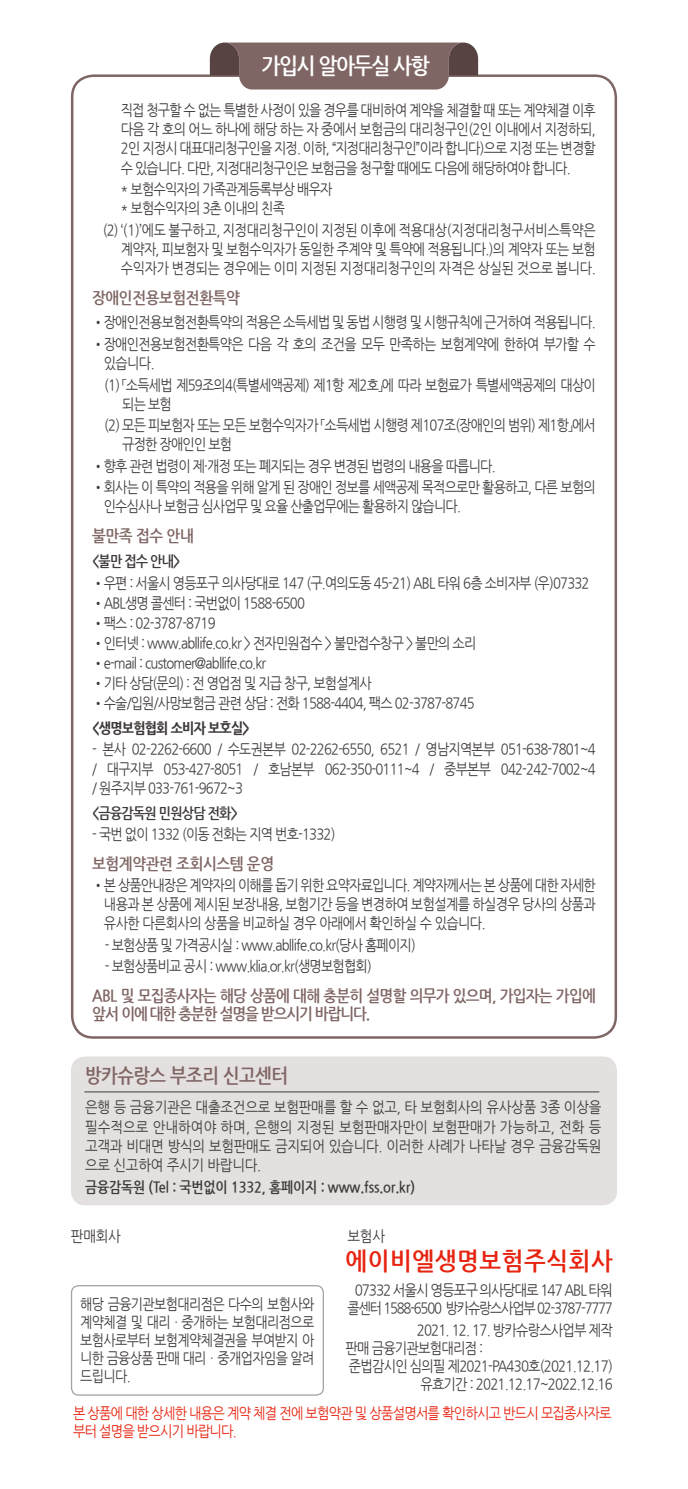
<style>
.page{position:relative;width:688px;height:1489px;background:#fff}
.page>*{position:absolute;margin:0;border:0;box-sizing:border-box;transform-origin:0 0}
.t1{font:700 25px "Nanum Gothic";letter-spacing:.03em;color:#e72410;scale:.92 1}
.t2{font:700 22.5px "Nanum Gothic";letter-spacing:-.07em;color:#fff;scale:.9 1}
.t3{font:700 20px "Nanum Gothic";letter-spacing:-.025em;color:#7f6664;scale:.88 1}
.t4{font:700 16.25px/18.8px "Nanum Gothic";letter-spacing:-.05em;color:#7f6664;scale:.9 1}
.t5{font:700 16.25px "Nanum Gothic";letter-spacing:-.025em;color:#7f6664;scale:.9 1}
.t6{font:15px/19.2px "Nanum Gothic";letter-spacing:-.06em;color:#3e3a39;text-align:justify;scale:.87 1}
.t7{font:15px/19.2px "Nanum Gothic";letter-spacing:-.06em;color:#3e3a39;text-align:justify;scale:.9 1}
.t8{font:15px "Nanum Gothic";letter-spacing:-.06em;color:#3e3a39;scale:.88 1}
.t9{font:15px/18px "Nanum Gothic";letter-spacing:-.06em;color:#e72410;scale:.88 1}
.t10{font:15px/18px "Nanum Gothic";letter-spacing:-.09em;color:#3e3a39;text-align:center;scale:.9 1}
.t11{font:700 15px "Nanum Gothic";letter-spacing:-.01em;color:#3e3a39;scale:.86 1}
.t12{font:800 15px "Nanum Gothic";letter-spacing:-.06em;color:#3e3a39;scale:.87 1}
.t13{font:700 15px "Nanum Gothic";letter-spacing:-.06em;color:#3e3a39;scale:.87 1}
.t14{font:700 15px "Nanum Gothic";letter-spacing:-.01em;color:#3e3a39;scale:.87 1}
</style>
<div class="page">
<div style="left:71px;top:1056px;width:546px;height:149px;background:#e5e0e0;border-radius:14px"></div>
<hr style="left:84px;top:1091px;width:515px;height:1px;background:#3e3a39">
<svg style="left:210px;top:43px;width:268px;height:46px;background:#826b6a"></svg>
<div style="left:71px;top:1284px;width:253px;height:111px;border:1px solid #9fa0a0;border-radius:7px"></div>
<h2 class="t2" style="left:261px;top:55px;width:189px">가입시 알아두실 사항</h2>
<p class="t6" style="left:121px;top:101px;width:547px">직접 청구할 수 없는 특별한 사정이 있을 경우를 대비하여 계약을 체결할 때 또는 계약체결 이후 다음 각 호의 어느 하나에 해당 하는 자 중에서 보험금의 대리청구인(2인 이내에서 지정하되, 2인 지정시 대표대리청구인을 지정. 이하, “지정대리청구인”이라 합니다)으로 지정 또는 변경할 수 있습니다. 다만, 지정대리청구인은 보험금을 청구할 때에도 다음에 해당하여야 합니다.</p>
<p class="t6" style="left:120px;top:180px;width:245px">* 보험수익자의 가족관계등록부상 배우자 * 보험수익자의 3촌 이내의 친족</p>
<p class="t6" style="left:121px;top:220px;width:547px;text-indent:-18px">(2) ‘(1)’에도 불구하고, 지정대리청구인이 지정된 이후에 적용대상(지정대리청구서비스특약은 계약자, 피보험자 및 보험수익자가 동일한 주계약 및 특약에 적용됩니다.)의 계약자 또는 보험 수익자가 변경되는 경우에는 이미 지정된 지정대리청구인의 자격은 상실된 것으로 봅니다.</p>
<p class="t5" style="left:92px;top:289px;width:165px">장애인전용보험전환특약</p>
<p class="t6" style="left:92px;top:313px;width:580px">•장애인전용보험전환특약의 적용은 소득세법 및 동법 시행령 및 시행규칙에 근거하여 적용됩니다.</p>
<p class="t6" style="left:104px;top:335px;width:567px;text-indent:-11px">•장애인전용보험전환특약은 다음 각 호의 조건을 모두 만족하는 보험계약에 한하여 부가할 수 있습니다.</p>
<p class="t6" style="left:122px;top:375px;width:545px;text-indent:-18px">(1) 「소득세법 제59조의4(특별세액공제) 제1항 제2호」에 따라 보험료가 특별세액공제의 대상이 되는 보험</p>
<p class="t6" style="left:122px;top:416px;width:545px;text-indent:-18px">(2) 모든 피보험자 또는 모든 보험수익자가 「소득세법 시행령 제107조(장애인의 범위) 제1항」에서 규정한 장애인인 보험</p>
<p class="t6" style="left:92px;top:456px;width:465px">•향후 관련 법령이 제·개정 또는 폐지되는 경우 변경된 법령의 내용을 따릅니다.</p>
<p class="t6" style="left:104px;top:478px;width:567px;text-indent:-11px">•회사는 이 특약의 적용을 위해 알게 된 장애인 정보를 세액공제 목적으로만 활용하고, 다른 보험의 인수심사나 보험금 심사업무 및 요율 산출업무에는 활용하지 않습니다.</p>
<p class="t4" style="left:92px;top:526px;width:114px">불만족 접수 안내</p>
<p class="t14" style="left:92px;top:553px;width:103px">&lt;불만 접수 안내&gt;</p>
<p class="t6" style="left:92px;top:573px;width:573px">•우편 : 서울시 영등포구 의사당대로 147 (구.여의도동 45-21) ABL 타워 6층 소비자부 (우)07332</p>
<p class="t6" style="left:92px;top:593px;width:246px">•ABL생명 콜센터 : 국번없이 1588-6500</p>
<p class="t6" style="left:92px;top:613px;width:143px">•팩스 : 02-3787-8719</p>
<p class="t6" style="left:92px;top:633px;width:443px">•인터넷 : www.abllife.co.kr &gt; 전자민원접수 &gt; 불만접수창구 &gt; 불만의 소리</p>
<p class="t6" style="left:92px;top:653px;width:201px">•e-mail : customer@abllife.co.kr</p>
<p class="t6" style="left:92px;top:673px;width:322px">•기타 상담(문의) : 전 영업점 및 지급 창구, 보험설계사</p>
<p class="t6" style="left:92px;top:693px;width:441px">•수술/입원/사망보험금 관련 상담 : 전화 1588-4404, 팩스 02-3787-8745</p>
<p class="t12" style="left:92px;top:720px;width:183px">&lt;생명보험협회 소비자 보호실&gt;</p>
<p class="t6" style="left:92px;top:740px;width:580px">- 본사 02-2262-6600 / 수도권본부 02-2262-6550, 6521 / 영남지역본부 051-638-7801~4 / 대구지부 053-427-8051 / 호남본부 062-350-0111~4 / 중부본부 042-242-7002~4 / 원주지부 033-761-9672~3</p>
<p class="t13" style="left:92px;top:805px;width:169px">&lt;금융감독원 민원상담 전화&gt;</p>
<p class="t6" style="left:92px;top:825px;width:281px">- 국번 없이 1332 (이동 전화는 지역 번호-1332)</p>
<p class="t5" style="left:92px;top:855px;width:203px">보험계약관련 조회시스템 운영</p>
<p class="t6" style="left:104px;top:875px;width:566px;text-indent:-12px">•본 상품안내장은 계약자의 이해를 돕기 위한 요약자료입니다. 계약자께서는 본 상품에 대한 자세한 내용과 본 상품에 제시된 보장내용, 보험기간 등을 변경하여 보험설계를 하실경우 당사의 상품과 유사한 다른회사의 상품을 비교하실 경우 아래에서 확인하실 수 있습니다.</p>
<p class="t6" style="left:105px;top:935px;width:359px">- 보험상품 및 가격공시실 : www.abllife.co.kr(당사 홈페이지)</p>
<p class="t6" style="left:105px;top:957px;width:308px">- 보험상품비교 공시 : www.klia.or.kr(생명보험협회)</p>
<p class="t4" style="left:92px;top:986px;width:561px">ABL 및 모집종사자는 해당 상품에 대해 충분히 설명할 의무가 있으며, 가입자는 가입에 앞서 이에 대한 충분한 설명을 받으시기 바랍니다.</p>
<h3 class="t3" style="left:85px;top:1066px;width:232px">방카슈랑스 부조리 신고센터</h3>
<p class="t7" style="left:85px;top:1098px;width:575px">은행 등 금융기관은 대출조건으로 보험판매를 할 수 없고, 타 보험회사의 유사상품 3종 이상을 필수적으로 안내하여야 하며, 은행의 지정된 보험판매자만이 보험판매가 가능하고, 전화 등 고객과 비대면 방식의 보험판매도 금지되어 있습니다. 이러한 사례가 나타날 경우 금융감독원 으로 신고하여 주시기 바랍니다.</p>
<p class="t11" style="left:85px;top:1179px;width:385px">금융감독원 (Tel : 국번없이 1332, 홈페이지 : www.fss.or.kr)</p>
<p class="t7" style="left:71px;top:1226px;width:57px">판매회사</p>
<p class="t7" style="left:347px;top:1226px;width:43px">보험사</p>
<h1 class="t1" style="left:345px;top:1248px;width:292px">에이비엘생명보험주식회사</h1>
<p class="t10" style="left:347px;top:1280px;width:296px">07332 서울시 영등포구 의사당대로 147 ABL 타워 콜센터 1588-6500 방카슈랑스사업부 02-3787-7777</p>
<p class="t8" style="left:416px;top:1322px;width:224px">2021. 12. 17. 방카슈랑스사업부 제작</p>
<p class="t8" style="left:345px;top:1340px;width:158px">판매 금융기관보험대리점 :</p>
<p class="t8" style="left:349px;top:1358px;width:301px">준법감시인 심의필 제2021-PA430호(2021.12.17)</p>
<p class="t8" style="left:420px;top:1376px;width:220px">유효기간 : 2021.12.17~2022.12.16</p>
<p class="t6" style="left:80px;top:1295px;width:270px;line-height:18px">해당 금융기관보험대리점은 다수의 보험사와 계약체결 및 대리ㆍ중개하는 보험대리점으로 보험사로부터 보험계약체결권을 부여받지 아 니한 금융상품 판매 대리ㆍ중개업자임을 알려 드립니다.</p>
<p class="t9" style="left:73px;top:1404px;width:613px">본 상품에 대한 상세한 내용은 계약 체결 전에 보험약관 및 상품설명서를 확인하시고 반드시 모집종사자로 부터 설명을 받으시기 바랍니다.</p>
</div>
